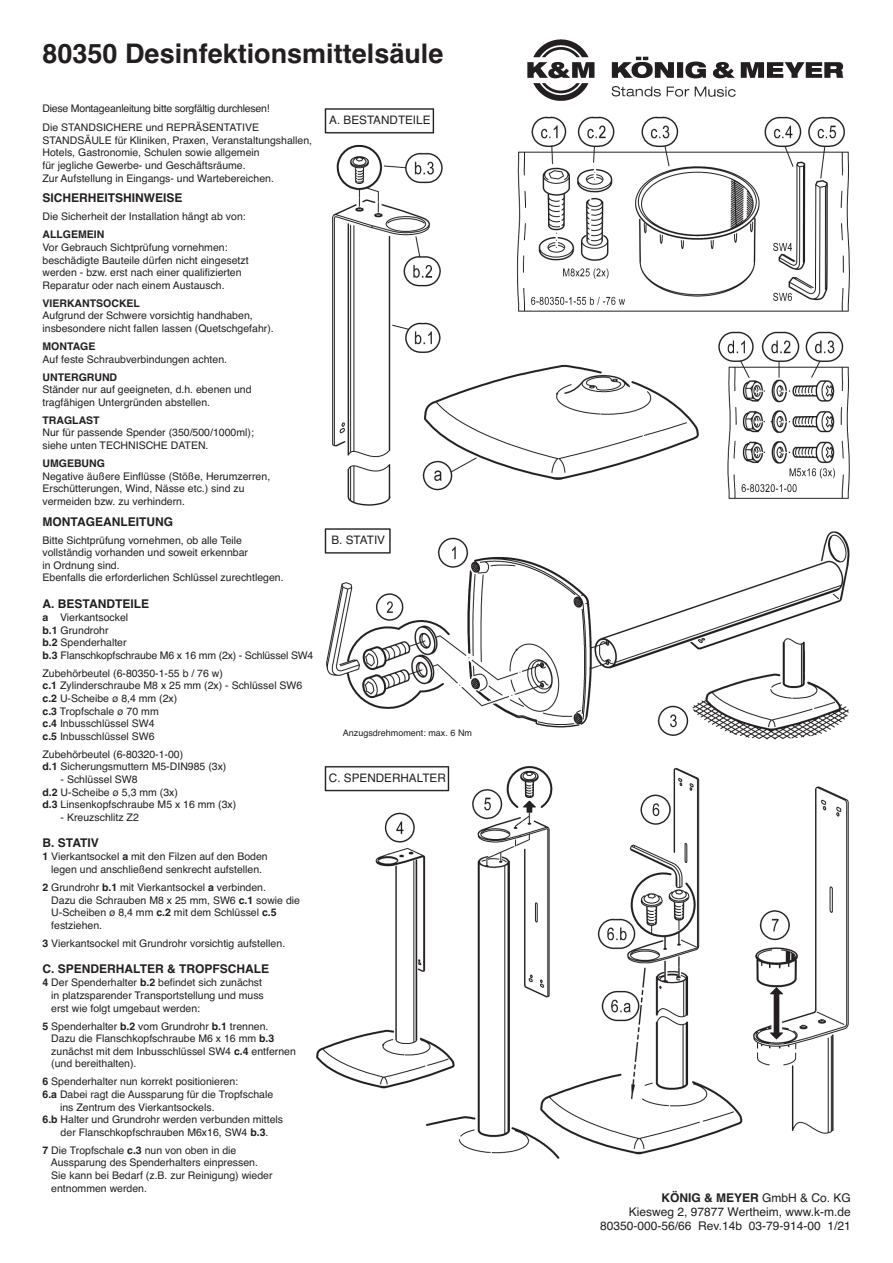
<style>
.page{position:relative;width:893px;height:1263px;background:#fff}
.page>*{position:absolute;margin:0;border:0;box-sizing:border-box;transform-origin:0 0}
.t1{font:700 27px "Helvetica";color:#231f20}
.t2{font:12px/14.4px "Helvetica";color:#231f20;text-align:right}
.t3{font:700 12px "Helvetica";color:#231f20}
.t4{font:11.7px "Helvetica";color:#231f20}
.t5{font:10.5px/12.6px "Helvetica";color:#231f20}
.t6{font:10.5px/19.2px "Helvetica";letter-spacing:-.02em;color:#231f20}
.t7{font:700 10.5px "Helvetica";color:#231f20}
.t8{font:9px "Helvetica";color:#231f20}
.s1{font-weight:700}
.s2{font-weight:700;color:#fff}
</style>
<div class="page">
<img style="left:316px;top:108px;width:533px;height:1050px">
<img style="left:527px;top:40px;width:317px;height:61px">
<h1 class="t1" style="left:43px;top:43px;width:402px">80350 Desinfektionsmittelsäule</h1>
<p class="t6" style="left:43px;top:100px;width:228px">Diese Montageanleitung bitte sorgfältig durchlesen!<br>Die STANDSICHERE und REPRÄSENTATIVE</p>
<p class="t5" style="left:43px;top:135px;width:271px">STANDSÄULE für Kliniken, Praxen, Veranstaltungshallen, Hotels, Gastronomie, Schulen sowie allgemein<br>für jegliche Gewerbe- und Geschäftsräume.<br>Zur Aufstellung in Eingangs- und Wartebereichen.</p>
<p class="t3" style="left:43px;top:194px;width:142px">SICHERHEITSHINWEISE</p>
<p class="t5" style="left:43px;top:212px;width:205px">Die Sicherheit der Installation hängt ab von:</p>
<p class="t7" style="left:43px;top:231px;width:63px">ALLGEMEIN</p>
<p class="t5" style="left:43px;top:242px;width:208px">Vor Gebrauch Sichtprüfung vornehmen: beschädigte Bauteile dürfen nicht eingesetzt werden - bzw. erst nach einer qualifizierten Reparatur oder nach einem Austausch.</p>
<p class="t7" style="left:43px;top:299px;width:99px">VIERKANTSOCKEL</p>
<p class="t5" style="left:43px;top:311px;width:233px">Aufgrund der Schwere vorsichtig handhaben, insbesondere nicht fallen lassen (Quetschgefahr).</p>
<p class="t7" style="left:43px;top:343px;width:54px">MONTAGE</p>
<p class="t5" style="left:43px;top:354px;width:186px">Auf feste Schraubverbindungen achten.</p>
<p class="t7" style="left:43px;top:373px;width:76px">UNTERGRUND</p>
<p class="t5" style="left:43px;top:384px;width:210px">Ständer nur auf geeigneten, d.h. ebenen und tragfähigen Untergründen abstellen.</p>
<p class="t7" style="left:43px;top:416px;width:59px">TRAGLAST</p>
<p class="t5" style="left:43px;top:428px;width:213px">Nur für passende Spender (350/500/1000ml); siehe unten TECHNISCHE DATEN.</p>
<p class="t7" style="left:43px;top:460px;width:64px">UMGEBUNG</p>
<p class="t5" style="left:43px;top:471px;width:229px">Negative äußere Einflüsse (Stöße, Herumzerren,<br>Erschütterungen, Wind, Nässe etc.) sind zu vermeiden bzw. zu verhindern.</p>
<p class="t3" style="left:43px;top:517px;width:132px">MONTAGEANLEITUNG</p>
<p class="t5" style="left:43px;top:535px;width:243px">Bitte Sichtprüfung vornehmen, ob alle Teile vollständig vorhanden und soweit erkennbar<br>in Ordnung sind.<br>Ebenfalls die erforderlichen Schlüssel zurechtlegen.</p>
<p class="t3" style="left:43px;top:599px;width:108px">A. BESTANDTEILE</p>
<p class="t5" style="left:43px;top:612px;width:272px"><span class="s1">a</span><span class="s2">.1</span> Vierkantsockel<br><span class="s1">b.1</span> Grundrohr<br><span class="s1">b.2</span> Spenderhalter<br><span class="s1">b.3</span> Flanschkopfschraube M6 x 16 mm (2x) - Schlüssel SW4</p>
<p class="t5" style="left:43px;top:668px;width:261px">Zubehörbeutel (6-80350-1-55 b / 76 w)<br><span class="s1">c.1</span> Zylinderschraube M8 x 25 mm (2x) - Schlüssel SW6 <span class="s1">c.2</span> U-Scheibe ø 8,4 mm (2x)<br><span class="s1">c.3</span> Tropfschale ø 70 mm<br><span class="s1">c.4</span> Inbusschlüssel SW4<br><span class="s1">c.5</span> Inbusschlüssel SW6</p>
<p class="t5" style="left:43px;top:749px;width:195px">Zubehörbeutel (6-80320-1-00)<br><span class="s1">d.1</span> Sicherungsmuttern M5-DIN985 (3x) <span class="s2">d.1</span> - Schlüssel SW8<br><span class="s1">d.2</span> U-Scheibe ø 5,3 mm (3x)<br><span class="s1">d.3</span> Linsenkopfschraube M5 x 16 mm (3x) <span class="s2">d.3</span> - Kreuzschlitz Z2</p>
<p class="t3" style="left:43px;top:839px;width:58px">B. STATIV</p>
<p class="t5" style="left:43px;top:852px;width:227px"><span class="s1">1</span> Vierkantsockel <span class="s1">a</span> mit den Filzen auf den Boden<br><span class="s2">1</span> legen und anschließend senkrecht aufstellen.</p>
<p class="t5" style="left:43px;top:882px;width:259px"><span class="s1">2</span> Grundrohr <span class="s1">b.1</span> mit Vierkantsockel <span class="s1">a</span> verbinden.<br><span class="s2">2</span> Dazu die Schrauben M8 x 25 mm, SW6 <span class="s1">c.1</span> sowie die <span class="s2">2</span> U-Scheiben ø 8,4 mm <span class="s1">c.2</span> mit dem Schlüssel <span class="s1">c.5<br></span><span class="s2">2</span> festziehen.</p>
<p class="t5" style="left:43px;top:938px;width:244px"><span class="s1">3</span> Vierkantsockel mit Grundrohr vorsichtig aufstellen.</p>
<p class="t3" style="left:43px;top:965px;width:228px">C. SPENDERHALTER &amp; TROPFSCHALE</p>
<p class="t5" style="left:43px;top:978px;width:223px"><span class="s1">4</span> Der Spenderhalter <span class="s1">b.2</span> befindet sich zunächst<br><span class="s2">4</span> in platzsparender Transportstellung und muss<br><span class="s2">4</span> erst wie folgt umgebaut werden:</p>
<p class="t5" style="left:43px;top:1021px;width:255px"><span class="s1">5</span> Spenderhalter <span class="s1">b.2</span> vom Grundrohr <span class="s1">b.1</span> trennen.<br><span class="s2">5</span> Dazu die Flanschkopfschraube M6 x 16 mm <span class="s1">b.3<br></span><span class="s2">5</span> zunächst mit dem Inbusschlüssel SW4 <span class="s1">c.4</span> entfernen <span class="s2">5</span> (und bereithalten).</p>
<p class="t5" style="left:43px;top:1077px;width:242px"><span class="s1">6</span> Spenderhalter nun korrekt positionieren:<br><span class="s1">6.a</span> Dabei ragt die Aussparung für die Tropfschale <span class="s2">6.a</span> ins Zentrum des Vierkantsockels.<br><span class="s1">6.b</span> Halter und Grundrohr werden verbunden mittels <span class="s2">6.b</span> der Flanschkopfschrauben M6x16, SW4 <span class="s1">b.3</span>.</p>
<p class="t5" style="left:43px;top:1145px;width:231px"><span class="s1">7</span> Die Tropfschale <span class="s1">c.3</span> nun von oben in die<br><span class="s2">7</span> Aussparung des Spenderhalters einpressen.<br><span class="s2">7</span> Sie kann bei Bedarf (z.B. zur Reinigung) wieder <span class="s2">7</span> entnommen werden.</p>
<p class="t4" style="left:329px;top:116px;width:103px">A. BESTANDTEILE</p>
<p class="t4" style="left:331px;top:536px;width:55px">B. STATIV</p>
<p class="t8" style="left:343px;top:729px;width:131px">Anzugsdrehmoment: max. 6 Nm</p>
<p class="t4" style="left:329px;top:773px;width:118px">C. SPENDERHALTER</p>
<p class="t2" style="left:600px;top:1191px;width:252px"><span class="s1">KÖNIG &amp; MEYER</span> GmbH &amp; Co. KG<br>Kiesweg 2, 97877 Wertheim, www.k-m.de<br>80350-000-56/66 Rev.14b 03-79-914-00 1/21</p>
</div>
